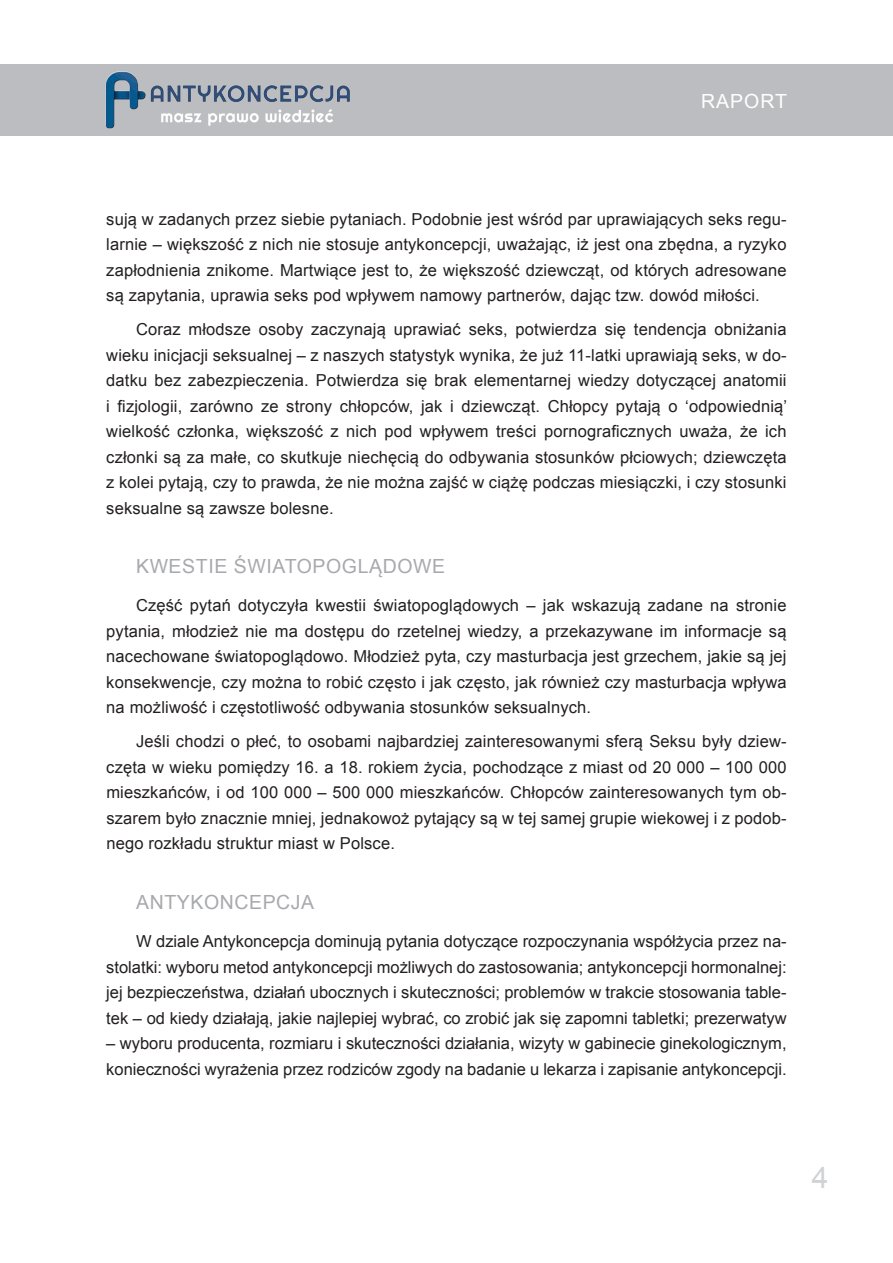
<style>
.page{position:relative;width:893px;height:1263px;background:#fff}
.page>*{position:absolute;margin:0;border:0;box-sizing:border-box;transform-origin:0 0}
.t1{font:30px "Arial";color:#d1d2d4}
.sub_tyt{font:19.5px "Arial";letter-spacing:.03em;color:#a8a9ad}
.t2{font:19.5px "Arial";letter-spacing:.05em;color:#fff}
.main{font:16.5px/25.5px "Arial";color:#231f20;text-align:justify}
</style>
<div class="page">
<div style="left:0;top:64px;width:893px;height:72px;background:#bcbdc0"></div>
<img style="left:105px;top:71px;width:245px;height:58px">
<p class="t2" style="left:701px;top:88px;width:87px">RAPORT</p>
<p class="main" style="left:106px;top:206px;width:682px">sują w zadanych przez siebie pytaniach. Podobnie jest wśród par uprawiających seks regu&shy;larnie – większość z nich nie stosuje antykoncepcji, uważając, iż jest ona zbędna, a ryzyko zapłodnienia znikome. Martwiące jest to, że większość dziewcząt, od których adresowane są zapytania, uprawia seks pod wpływem namowy partnerów, dając tzw. dowód miłości.</p>
<p class="main" style="left:106px;top:317px;width:682px;text-indent:30px">Coraz młodsze osoby zaczynają uprawiać seks, potwierdza się tendencja obniżania wieku inicjacji seksualnej – z naszych statystyk wynika, że już 11-latki uprawiają seks, w do&shy;datku bez zabezpieczenia. Potwierdza się brak elementarnej wiedzy dotyczącej anatomii i fizjologii, zarówno ze strony chłopców, jak i dziewcząt. Chłopcy pytają o ‘odpowiednią’ wielkość członka, większość z nich pod wpływem treści pornograficznych uważa, że ich członki są za małe, co skutkuje niechęcią do odbywania stosunków płciowych; dziewczęta z kolei pytają, czy to prawda, że nie można zajść w ciążę podczas miesiączki, i czy stosunki seksualne są zawsze bolesne.</p>
<p class="sub_tyt" style="left:136px;top:554px;width:311px">KWESTIE ŚWIATOPOGLĄDOWE</p>
<p class="main" style="left:106px;top:593px;width:682px;text-indent:30px">Część pytań dotyczyła kwestii światopoglądowych – jak wskazują zadane na stronie pytania, młodzież nie ma dostępu do rzetelnej wiedzy, a przekazywane im informacje są nacechowane światopoglądowo. Młodzież pyta, czy masturbacja jest grzechem, jakie są jej konsekwencje, czy można to robić często i jak często, jak również czy masturbacja wpływa na możliwość i częstotliwość odbywania stosunków seksualnych.</p>
<p class="main" style="left:106px;top:729px;width:682px;text-indent:30px">Jeśli chodzi o płeć, to osobami najbardziej zainteresowanymi sferą Seksu były dziew&shy;częta w wieku pomiędzy 16. a 18. rokiem życia, pochodzące z miast od 20 000 – 100 000 mieszkańców, i od 100 000 – 500 000 mieszkańców. Chłopców zainteresowanych tym ob&shy;szarem było znacznie mniej, jednakowoż pytający są w tej samej grupie wiekowej i z podob&shy;nego rozkładu struktur miast w Polsce.</p>
<p class="sub_tyt" style="left:136px;top:889px;width:180px">ANTYKONCEPCJA</p>
<p class="main" style="left:106px;top:929px;width:682px;text-indent:30px">W dziale Antykoncepcja dominują pytania dotyczące rozpoczynania współżycia przez na&shy;stolatki: wyboru metod antykoncepcji możliwych do zastosowania; antykoncepcji hormonalnej: jej bezpieczeństwa, działań ubocznych i skuteczności; problemów w trakcie stosowania table&shy;tek – od kiedy działają, jakie najlepiej wybrać, co zrobić jak się zapomni tabletki; prezerwatyw</p>
<p class="main" style="left:106px;top:1031px;width:682px">– wyboru producenta, rozmiaru i skuteczności działania, wizyty w gabinecie ginekologicznym, konieczności wyrażenia przez rodziców zgody na badanie u lekarza i zapisanie antykoncepcji.</p>
<h1 class="t1" style="left:812px;top:1158px;width:18px">4</h1>
</div>
